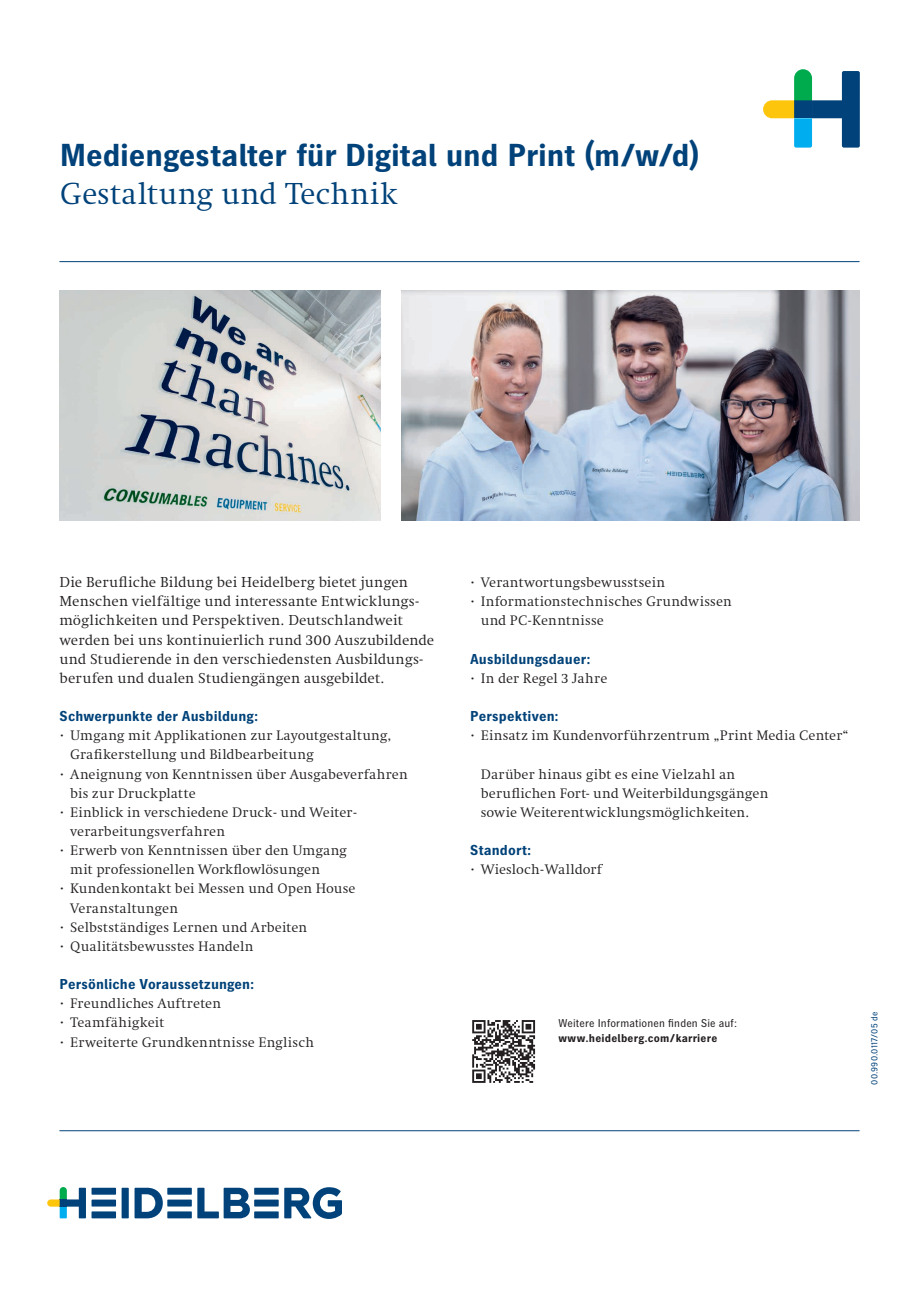
<style>
.page{position:relative;width:919px;height:1289px;background:#fff}
.page>*{position:absolute;margin:0;border:0;box-sizing:border-box;transform-origin:0 0}
.t1{font:700 31.5px "Heidelberg Gothic Ml";letter-spacing:-.005em;color:#004279}
.t2{font:31.5px "Heidelberg Antiqua ML";letter-spacing:.015em;color:#004279}
._003_Copy_Text_A4_An{font:15px/19.2px "Heidelberg Antiqua ML";letter-spacing:.005em;color:#231f20}
.t3{font:14.25px/19.2px "Heidelberg Antiqua ML";letter-spacing:.01em;color:#231f20}
._003_Copy_Headline_A{font:700 14.25px "Heidelberg Gothic Ml";letter-spacing:.01em;color:#004279}
.t4{font:11.25px "Heidelberg Gothic Ml";letter-spacing:.015em;color:#231f20}
.t5{font:700 11.25px "Heidelberg Gothic Ml";letter-spacing:.02em;color:#231f20}
._016_Imprint_Printnu{font:9px "Heidelberg Gothic Ml";letter-spacing:.03em;color:#004279}
.s1{font-size:7.5px}
</style>
<div class="page">
<svg style="left:763px;top:69px;width:96px;height:79px"></svg>
<svg style="left:134px;top:1187px;width:29px;height:31px"></svg>
<div style="left:122px;top:1187px;width:7px;height:31px;background:#004279"></div>
<div style="left:91px;top:1187px;width:25px;height:7px;background:#004279"></div>
<div style="left:91px;top:1199px;width:25px;height:7px;background:#004279"></div>
<div style="left:91px;top:1211px;width:25px;height:7px;background:#004279"></div>
<div style="left:167px;top:1187px;width:25px;height:7px;background:#004279"></div>
<div style="left:167px;top:1199px;width:25px;height:7px;background:#004279"></div>
<div style="left:167px;top:1211px;width:25px;height:7px;background:#004279"></div>
<svg style="left:197px;top:1187px;width:53px;height:31px"></svg>
<div style="left:254px;top:1187px;width:25px;height:7px;background:#004279"></div>
<div style="left:254px;top:1199px;width:25px;height:7px;background:#004279"></div>
<div style="left:254px;top:1211px;width:25px;height:7px;background:#004279"></div>
<svg style="left:284px;top:1187px;width:58px;height:31px"></svg>
<svg style="left:47px;top:1187px;width:39px;height:31px"></svg>
<img style="left:60px;top:290px;width:320px;height:231px">
<img style="left:401px;top:290px;width:458px;height:231px">
<hr style="left:60px;top:1130px;width:799px;height:1px;background:#004279">
<hr style="left:60px;top:261px;width:799px;height:1px;background:#004279">
<svg style="left:472px;top:1020px;width:64px;height:63px"></svg>
<svg style="left:472px;top:1020px;width:63px;height:62px"></svg>
<h1 class="t1" style="left:60px;top:137px;width:642px">Mediengestalter für Digital und Print (m/w/d)</h1>
<h1 class="t2" style="left:60px;top:176px;width:339px">Gestaltung und Technik</h1>
<p class="_003_Copy_Text_A4_An" style="left:60px;top:572px;width:376px">Die Berufliche Bildung bei Heidelberg bietet jungen Menschen vielfältige und interessante Entwicklungs&shy;möglichkeiten und Perspektiven. Deutschlandweit werden bei uns kontinuierlich rund 300 Auszubildende und Studierende in den verschiedensten Ausbildungs&shy;berufen und dualen Studiengängen ausgebildet.</p>
<p class="_003_Copy_Headline_A" style="left:60px;top:708px;width:200px">Schwerpunkte der Ausbildung:</p>
<p class="t3" style="left:70px;top:726px;width:323px;text-indent:-11px"><span class="s1">•</span> Umgang mit Applikationen zur Layoutgestaltung,<br>Grafikerstellung und Bildbearbeitung</p>
<p class="t3" style="left:70px;top:764px;width:339px;text-indent:-11px"><span class="s1">•</span> Aneignung von Kenntnissen über Ausgabeverfahren bis zur Druckplatte</p>
<p class="t3" style="left:70px;top:802px;width:286px;text-indent:-11px"><span class="s1">•</span> Einblick in verschiedene Druck - und Weiter - verarbeitungsverfahren</p>
<p class="t3" style="left:70px;top:840px;width:278px;text-indent:-11px"><span class="s1">•</span> Erwerb von Kenntnissen über den Umgang mit professionellen Workflowlösungen</p>
<p class="t3" style="left:70px;top:879px;width:287px;text-indent:-11px"><span class="s1">•</span> Kundenkontakt bei Messen und Open House<br>Veranstaltungen</p>
<p class="t3" style="left:60px;top:917px;width:249px"><span class="s1">•</span> Selbstständiges Lernen und Arbeiten</p>
<p class="t3" style="left:60px;top:936px;width:195px"><span class="s1">•</span> Qualitätsbewusstes Handeln</p>
<p class="_003_Copy_Headline_A" style="left:60px;top:976px;width:196px">Persönliche Voraussetzungen:</p>
<p class="t3" style="left:60px;top:994px;width:163px"><span class="s1">•</span> Freundliches Auftreten</p>
<p class="t3" style="left:60px;top:1013px;width:106px"><span class="s1">•</span> Teamfähigkeit</p>
<p class="t3" style="left:60px;top:1032px;width:256px"><span class="s1">•</span> Erweiterte Grundkenntnisse Englisch</p>
<p class="t3" style="left:470px;top:573px;width:196px"><span class="s1">•</span> Verantwortungsbewusstsein</p>
<p class="t3" style="left:480px;top:592px;width:252px;text-indent:-11px"><span class="s1">•</span> Informationstechnisches Grundwissen und PC - Kenntnisse</p>
<p class="_003_Copy_Headline_A" style="left:470px;top:650px;width:122px">Ausbildungsdauer:</p>
<p class="t3" style="left:470px;top:668px;width:139px"><span class="s1">•</span> In der Regel 3 Jahre</p>
<p class="_003_Copy_Headline_A" style="left:470px;top:708px;width:90px">Perspektiven:</p>
<p class="t3" style="left:470px;top:726px;width:380px"><span class="s1">•</span> Einsatz im Kundenvorführzentrum „Print Media Center“</p>
<p class="t3" style="left:480px;top:764px;width:289px">Darüber hinaus gibt es eine Vielzahl an beruflichen Fort- und Weiterbildungsgängen sowie Weiterentwicklungsmöglichkeiten.</p>
<p class="_003_Copy_Headline_A" style="left:470px;top:842px;width:63px">Standort:</p>
<p class="t3" style="left:470px;top:860px;width:133px"><span class="s1">•</span> Wiesloch - Walldorf</p>
<p class="t4" style="left:558px;top:1017px;width:180px">Weitere Informationen finden Sie auf:</p>
<p class="t5" style="left:558px;top:1032px;width:160px">www.heidelberg.com/karriere</p>
<p class="_016_Imprint_Printnu" style="left:869px;top:1084px;width:74px;rotate:-90deg">00.990.0117/05 de</p>
</div>
